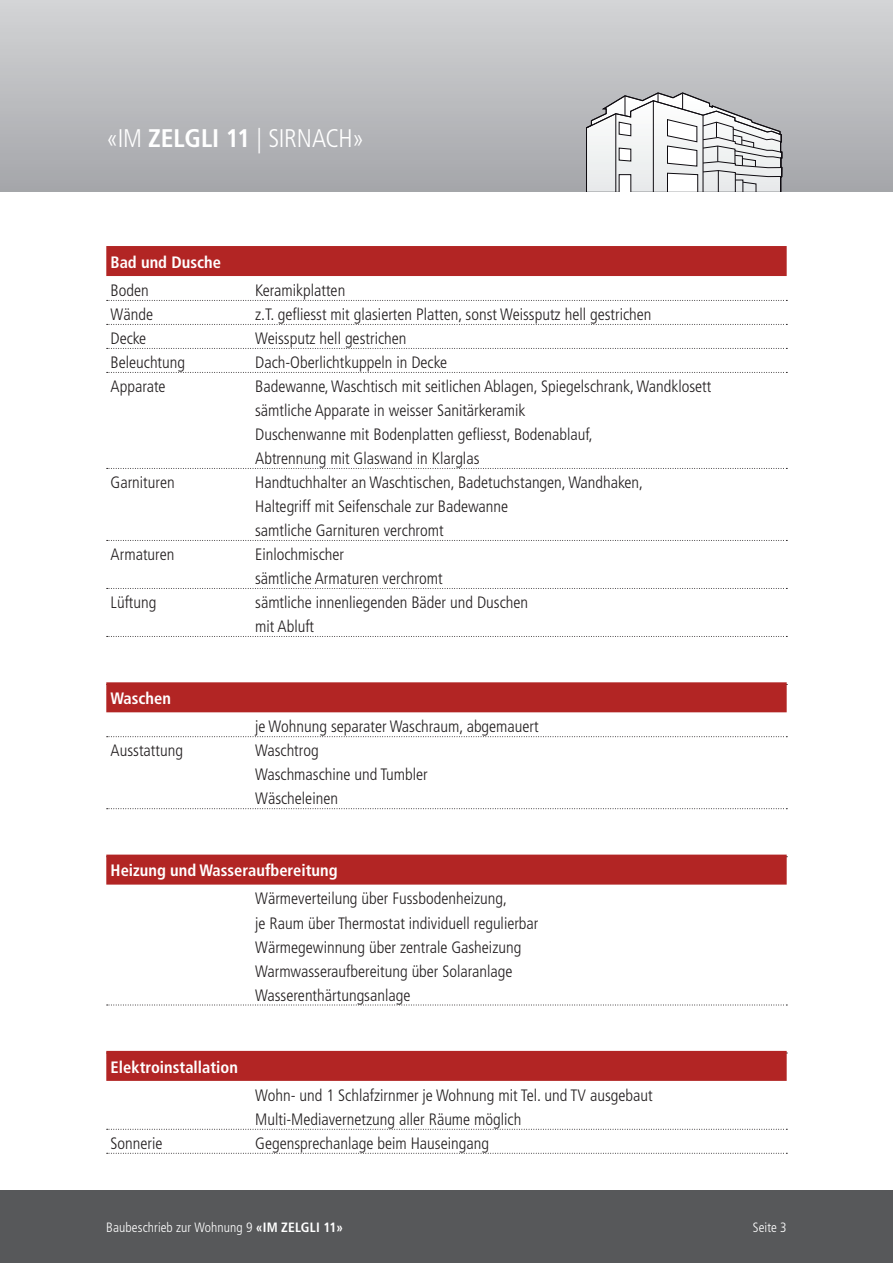
<style>
.page{position:relative;width:893px;height:1263px;background:#fff}
.page>*{position:absolute;margin:0;border:0;box-sizing:border-box;transform-origin:0 0}
.t1{font:300 condensed 25.5px "Frutiger";letter-spacing:-.015em;color:#fff}
.t2{font:300 condensed 16.5px/24px "Frutiger";color:#231f20}
.t3{font:700 condensed 16.5px "Frutiger";color:#fff}
.t4{font:300 condensed 13.5px "Frutiger";letter-spacing:.005em;color:#fff}
.t5{font:700 condensed 13.5px "Frutiger";color:#fff}
.s1{font-weight:700}
</style>
<div class="page">
<div style="left:106px;top:246px;width:681px;height:30px;background:#b22524"></div>
<svg style="left:107px;top:300px;width:680px;height:1px"></svg>
<svg style="left:107px;top:324px;width:680px;height:1px"></svg>
<svg style="left:107px;top:348px;width:680px;height:1px"></svg>
<svg style="left:107px;top:372px;width:680px;height:1px"></svg>
<svg style="left:107px;top:468px;width:680px;height:1px"></svg>
<svg style="left:107px;top:540px;width:680px;height:1px"></svg>
<svg style="left:107px;top:588px;width:680px;height:1px"></svg>
<svg style="left:107px;top:636px;width:680px;height:1px"></svg>
<div style="left:106px;top:682px;width:681px;height:30px;background:#b22524"></div>
<svg style="left:107px;top:736px;width:680px;height:1px"></svg>
<svg style="left:107px;top:808px;width:680px;height:1px"></svg>
<div style="left:106px;top:855px;width:681px;height:30px;background:#b22524"></div>
<svg style="left:107px;top:1005px;width:680px;height:1px"></svg>
<div style="left:106px;top:1051px;width:681px;height:30px;background:#b22524"></div>
<svg style="left:107px;top:1129px;width:680px;height:1px"></svg>
<svg style="left:107px;top:1153px;width:680px;height:1px"></svg>
<div style="left:0;top:0;width:893px;height:191px;background:linear-gradient(to bottom,#d4d5d6,#a5a6aa)"></div>
<svg style="left:586px;top:92px;width:197px;height:99px"></svg>
<div style="left:0;top:1191px;width:893px;height:72px;background:#57585a"></div>
<h1 class="t1" style="left:106px;top:123px;width:259px">«Im <span class="s1">Zelgli 11</span> | Si rnach»</h1>
<p class="t3" style="left:111px;top:252px;width:112px">Bad und Dusche</p>
<p class="t2" style="left:111px;top:278px;width:40px">Boden</p>
<p class="t2" style="left:255px;top:278px;width:92px">Keramikplatten</p>
<p class="t2" style="left:111px;top:302px;width:44px">Wände</p>
<p class="t2" style="left:255px;top:302px;width:398px">z.T. gefliesst mit glasierten Platten, sonst Weissputz hell gestrichen</p>
<p class="t2" style="left:111px;top:326px;width:37px">Decke</p>
<p class="t2" style="left:255px;top:326px;width:153px">Weissputz hell gestrichen</p>
<p class="t2" style="left:111px;top:350px;width:76px">Beleuchtung</p>
<p class="t2" style="left:255px;top:350px;width:193px">Dach-Oberlichtkuppeln in Decke</p>
<p class="t2" style="left:106px;top:374px;width:61px">Apparate</p>
<p class="t2" style="left:255px;top:374px;width:458px">Badewanne, Waschtisch mit seitlichen Ablagen, Spiegelschrank, Wandklosett sämtliche Apparate in weisser Sanitärkeramik<br>Duschenwanne mit Bodenplatten gefliesst, Bodenablauf,<br>Abtrennung mit Glaswand in Klarglas</p>
<p class="t2" style="left:111px;top:470px;width:95px">Garnituren H</p>
<p class="t2" style="left:255px;top:470px;width:389px;text-indent:9px">andtuchhalter an Waschtischen, Badetuchstangen, Wandhaken,<br>Haltegriff mit Seifenschale zur Badewanne<br>samtliche Garnituren verchromt</p>
<p class="t2" style="left:106px;top:542px;width:99px">Armaturen E</p>
<p class="t2" style="left:255px;top:542px;width:189px;text-indent:7px">inlochmischer<br>sämtliche Armaturen verchromt</p>
<p class="t2" style="left:111px;top:590px;width:47px">Lüftung</p>
<p class="t2" style="left:255px;top:590px;width:274px">sämtliche innenliegenden Bäder und Duschen mit Abluft</p>
<p class="t3" style="left:106px;top:688px;width:66px">Waschen</p>
<p class="t2" style="left:255px;top:715px;width:285px">je Wohnung separater Waschraum, abgemauert</p>
<p class="t2" style="left:106px;top:739px;width:78px">Ausstattung</p>
<p class="t2" style="left:255px;top:739px;width:174px">Waschtrog<br>Waschmaschine und Tumbler<br>Wäscheleinen</p>
<p class="t3" style="left:106px;top:861px;width:233px">Heizung und Wasseraufbereitung</p>
<p class="t2" style="left:255px;top:887px;width:285px">Wärmeverteilung über Fussbodenheizung,<br>je Raum über Thermostat individuell regulierbar Wärmegewinnung über zentrale Gasheizung Warmwasseraufbereitung über Solaranlage Wasserenthärtungsanlage</p>
<p class="t3" style="left:106px;top:1057px;width:133px">Elektroinstallation</p>
<p class="t2" style="left:267px;top:1083px;width:387px;text-indent:-12px">Wohn- und 1 Schlafzirnmer je Wohnung mit Tel. und TV ausgebaut ulti-Mediavernetzung aller Räume möglich</p>
<p class="t2" style="left:111px;top:1131px;width:53px">Sonnerie</p>
<p class="t2" style="left:255px;top:1131px;width:235px">Gegensprechanlage beim Hauseingang</p>
<p class="t4" style="left:106px;top:1219px;width:189px">Baubeschrieb zur Wohnung 9 <span class="s1">«I M ZELGLI</span></p>
<p class="t5" style="left:323px;top:1219px;width:21px">11»</p>
<p class="t4" style="left:753px;top:1219px;width:35px">Seite 3</p>
</div>
